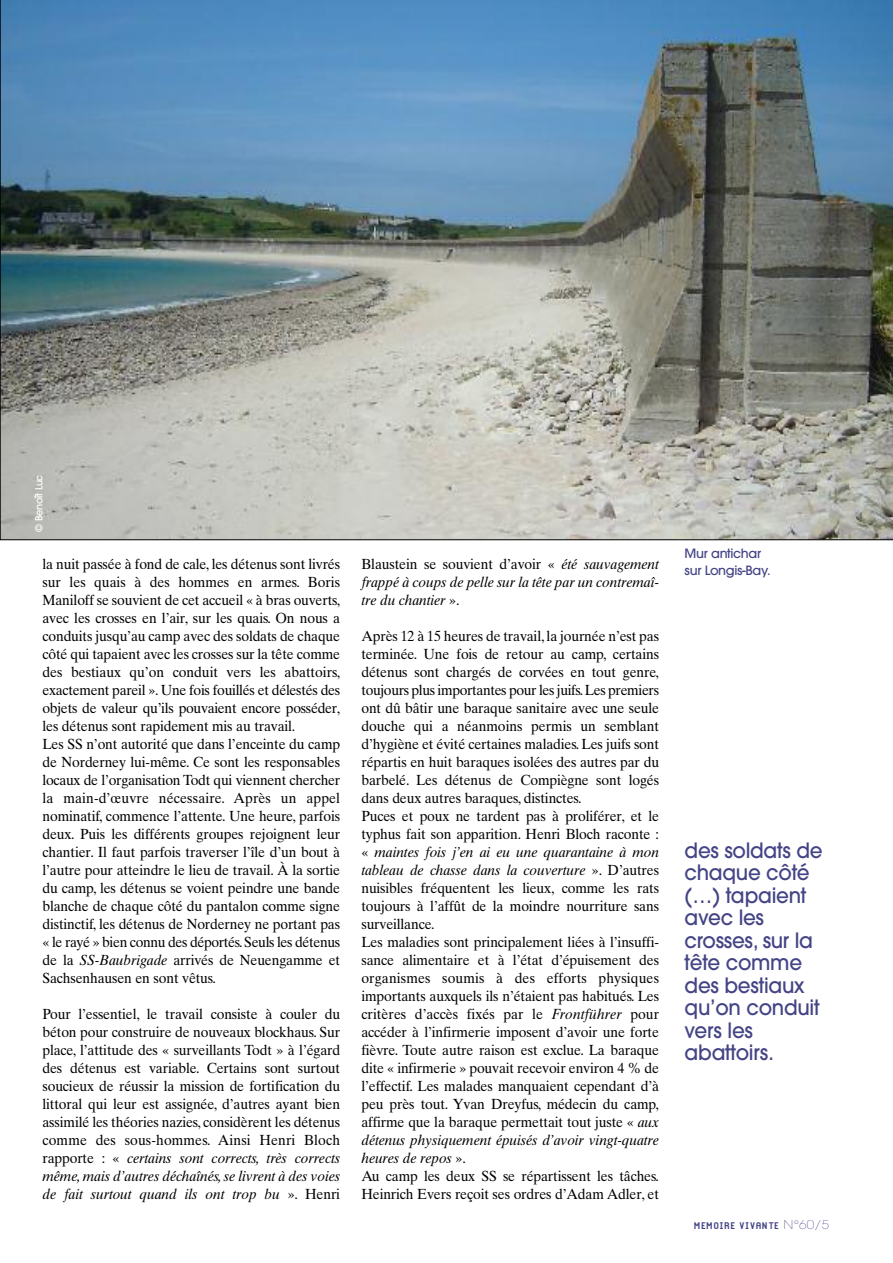
<style>
.page{position:relative;width:893px;height:1263px;background:#fff}
.page>*{position:absolute;margin:0;border:0;box-sizing:border-box;transform-origin:0 0}
.t1{font:500 21px/22.5px "Avant Garde";letter-spacing:-.015em;color:#444486;scale:.95 1}
.t2{font:14.7px/18px "Times Ten";letter-spacing:-.01em;color:#000;scale:.95 1}
.t3{font:italic 14.7px/18px "Times Ten";letter-spacing:-.01em;color:#000;text-align:justify;scale:.95 1}
.t4{font:500 12.75px/16.5px "Avant Garde";letter-spacing:-.025em;color:#444486}
.t5{font:12px "G Azole";letter-spacing:.015em;color:#444486;scale:1.12 1}
.t6{font:500 9.75px "Avant Garde";letter-spacing:-.025em;color:#fff}
.s1{font-family:"Hira Kaku Pro W6";font-weight:400}
.s2{font-style:italic}
.s3{font-style:normal}
.s4{font-family:"Avant Garde";font-weight:200}
</style>
<div class="page">
<svg style="left:0;top:0;width:893px;height:540px;background:#81949d"></svg>
<p class="t6" style="left:35px;top:531px;width:59px;rotate:-90deg">© Benoi<span class="s1">̂</span>t Luc</p>
<p class="t2" style="left:43px;top:557px;width:315px">la nuit passée à fond de cale, les détenus sont livrés sur les quais à des hommes en armes. Boris Maniloff se souvient de cet accueil « à bras ouverts, avec les crosses en l’air, sur les quais. On nous a conduits jusqu’au camp avec des soldats de chaque côté qui tapaient avec les crosses sur la tête comme des bestiaux qu’on conduit vers les abattoirs, exactement pareil ». Une fois fouillés et délestés des objets de valeur qu’ils pouvaient encore posséder, les détenus sont rapidement mis au travail.<br>Les SS n’ont autorité que dans l’enceinte du camp de Norderney lui-même. Ce sont les responsables locaux de l’organisation Todt qui viennent chercher la main-d’œuvre nécessaire. Après un appel nominatif, commence l’attente. Une heure, parfois deux. Puis les différents groupes rejoignent leur chantier. Il faut parfois traverser l’île d’un bout à l’autre pour atteindre le lieu de travail. À la sortie du camp, les détenus se voient peindre une bande blanche de chaque côté du pantalon comme signe distinctif, les détenus de Norderney ne portant pas « le rayé » bien connu des déportés.Seuls les détenus de la <span class="s2">SS-Baubrigade</span> arrivés de Neuengamme et Sachsenhausen en sont vêtus.</p>
<p class="t2" style="left:43px;top:1007px;width:315px;text-align:justify">Pour l’essentiel, le travail consiste à couler du béton pour construire de nouveaux blockhaus. Sur place, l’attitude des « surveillants Todt » à l’égard des détenus est variable. Certains sont surtout soucieux de réussir la mission de fortification du littoral qui leur est assignée, d’autres ayant bien assimilé les théories nazies, considèrent les détenus comme des sous-hommes. Ainsi Henri Bloch rapporte : « <span class="s2">certains sont corrects, très corrects même, mais d’autres déchaînés, se livrent à des voies de fait surtout quand ils ont trop bu</span> ». Henri</p>
<p class="t3" style="left:361px;top:557px;width:315px"><span class="s3">Blaustein se souvient d’avoir «</span> été sauvagement frappé à coups de pelle sur la tête par un contremaî&shy;tre du chantier <span class="s3">».</span></p>
<p class="t2" style="left:361px;top:629px;width:315px">Après 12 à 15 heures de travail, la journée n’est pas terminée. Une fois de retour au camp, certains détenus sont chargés de corvées en tout genre, toujours plus importantes pour les juifs.Les premiers ont dû bâtir une baraque sanitaire avec une seule douche qui a néanmoins permis un semblant d’hygiène et évité certaines maladies. Les juifs sont répartis en huit baraques isolées des autres par du barbelé. Les détenus de Compiègne sont logés dans deux autres baraques, distinctes.<br>Puces et poux ne tardent pas à proliférer, et le typhus fait son apparition. Henri Bloch raconte : « <span class="s2">maintes fois j’en ai eu une quarantaine à mon tableau de chasse dans la couverture</span> ». D’autres nuisibles fréquentent les lieux, comme les rats toujours à l’affût de la moindre nourriture sans surveillance.<br>Les maladies sont principalement liées à l’insuffi&shy;sance alimentaire et à l’état d’épuisement des organismes soumis à des efforts physiques importants auxquels ils n’étaient pas habitués. Les critères d’accès fixés par le <span class="s2">Frontführer</span> pour accéder à l’infirmerie imposent d’avoir une forte fièvre. Toute autre raison est exclue. La baraque dite « infirmerie » pouvait recevoir environ 4 % de l’effectif. Les malades manquaient cependant d’à peu près tout. Yvan Dreyfus, médecin du camp, affirme que la baraque permettait tout juste « <span class="s2">aux détenus physiquement épuisés d’avoir vingt-quatre heures de repos</span> ».<br>Au camp les deux SS se répartissent les tâches.<br>Heinrich Evers reçoit ses ordres d’Adam Adler, et</p>
<p class="t4" style="left:685px;top:546px;width:87px">Mur antichar sur Longis-Bay.</p>
<h1 class="t1" style="left:685px;top:840px;width:147px">des soldats de chaque côté (…) tapaient avec les crosses, sur la tête comme des bestiaux qu’on conduit vers les abattoirs.</h1>
<p class="t5" style="left:695px;top:1218px;width:122px">MEMOIRE VIVANTE <span class="s4">N°60/5</span></p>
</div>
